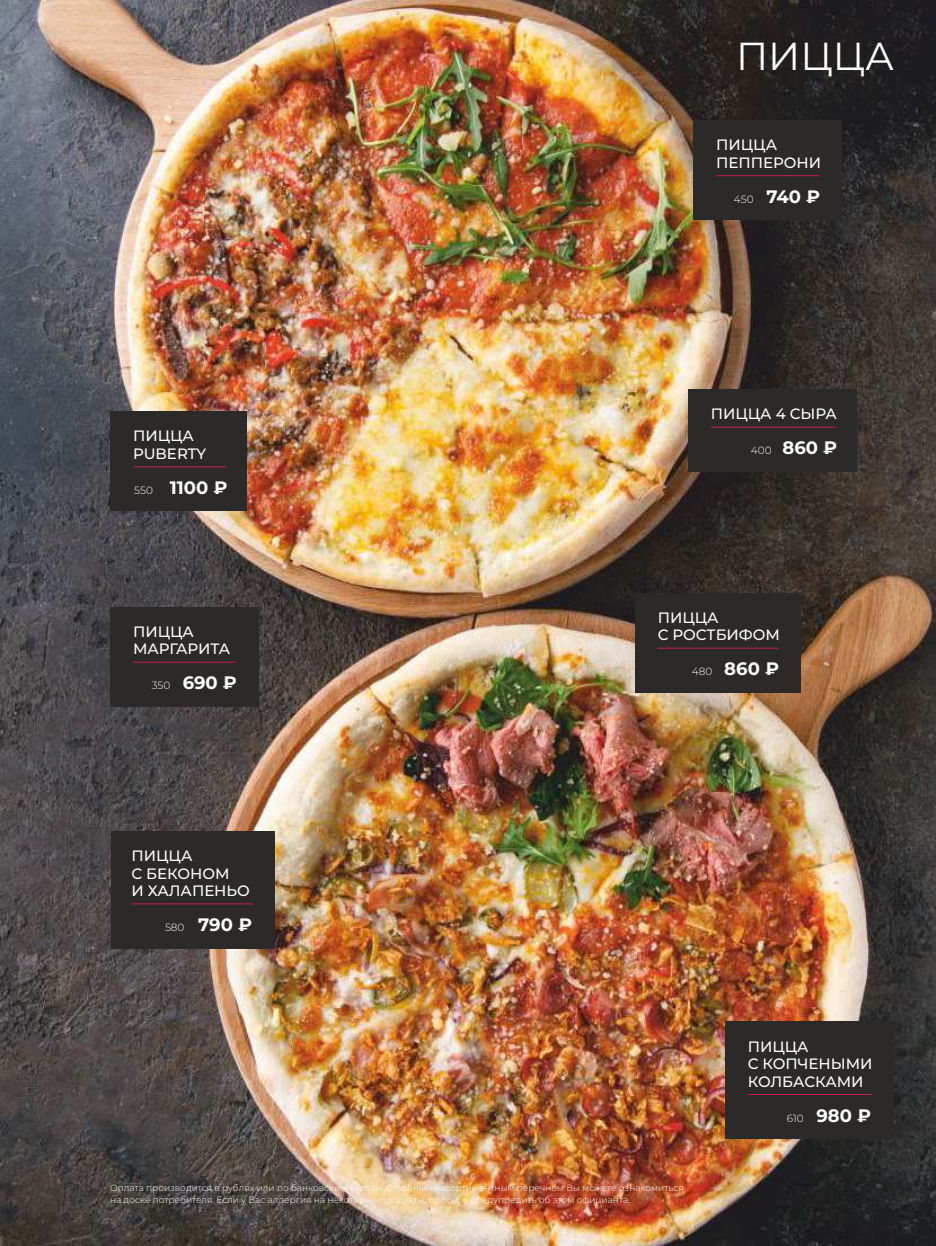
<style>
.page{position:relative;width:936px;height:1246px;background:#fff}
.page>*{position:absolute;margin:0;border:0;box-sizing:border-box;transform-origin:0 0}
.t1{font:39px "Montserrat";color:#fefefe}
.t2{font:700 18px "Montserrat";color:#fefefe}
.t3{font:500 15px/17.5px "Montserrat";color:#fefefe}
.t4{font:300 9px/12.5px "Montserrat";color:#fefefe}
.s1{font-weight:300;font-size:10.5px}
</style>
<div class="page">
<img style="left:0;top:0;width:935px;height:1246px">
<div style="left:725px;top:1021px;width:168px;height:118px;background:#2b2a29"></div>
<hr style="left:747px;top:1094px;width:125px;height:1px;background:#cb1d4c">
<div style="left:688px;top:389px;width:168px;height:83px;background:#2b2a29"></div>
<hr style="left:710px;top:427px;width:126px;height:1px;background:#cb1d4c">
<div style="left:111px;top:411px;width:136px;height:100px;background:#2b2a29"></div>
<hr style="left:133px;top:466px;width:94px;height:1px;background:#cb1d4c">
<div style="left:693px;top:120px;width:148px;height:100px;background:#2b2a29"></div>
<hr style="left:716px;top:175px;width:103px;height:1px;background:#cb1d4c">
<div style="left:111px;top:607px;width:148px;height:100px;background:#2b2a29"></div>
<hr style="left:133px;top:662px;width:103px;height:1px;background:#cb1d4c">
<div style="left:635px;top:593px;width:165px;height:100px;background:#2b2a29"></div>
<hr style="left:657px;top:648px;width:121px;height:1px;background:#cb1d4c">
<div style="left:111px;top:831px;width:163px;height:117px;background:#2b2a29"></div>
<hr style="left:131px;top:903px;width:122px;height:1px;background:#cb1d4c">
<h1 class="t1" style="left:736px;top:32px;width:159px">ПИЦЦА</h1>
<h3 class="t3" style="left:716px;top:136px;width:106px">ПИЦЦА<br>ПЕППЕРОНИ</h3>
<h2 class="t2" style="left:733px;top:185px;width:88px"><span class="s1">450</span> 740 ₽</h2>
<h3 class="t3" style="left:133px;top:427px;width:75px">ПИЦЦА<br>PUBERTY</h3>
<h2 class="t2" style="left:134px;top:476px;width:95px"><span class="s1">550</span> 1100 ₽</h2>
<h3 class="t3" style="left:133px;top:623px;width:99px">ПИЦЦА<br>МАРГАРИТА</h3>
<h2 class="t2" style="left:152px;top:672px;width:87px"><span class="s1">350</span> 690 ₽</h2>
<h3 class="t3" style="left:131px;top:847px;width:120px">ПИЦЦА<br>С БЕКОНОМ<br>И ХАЛАПЕНЬО</h3>
<h2 class="t2" style="left:165px;top:913px;width:88px"><span class="s1">580</span> 790 ₽</h2>
<h3 class="t3" style="left:710px;top:405px;width:128px">ПИЦЦА 4 СЫРА</h3>
<h2 class="t2" style="left:750px;top:437px;width:88px"><span class="s1">400</span> 860 ₽</h2>
<h3 class="t3" style="left:657px;top:609px;width:124px">ПИЦЦА<br>С РОСТБИФОМ</h3>
<h2 class="t2" style="left:691px;top:658px;width:89px"><span class="s1">480</span> 860 ₽</h2>
<h3 class="t3" style="left:747px;top:1037px;width:126px">ПИЦЦА<br>С КОПЧЕНЫМИ<br>КОЛБАСКАМИ</h3>
<h2 class="t2" style="left:786px;top:1104px;width:86px"><span class="s1">610</span> 980 ₽</h2>
<p class="t4" style="left:110px;top:1181px;width:575px">Оплата производится в рублях или по банковским картам. С полным ассортиментным перечнем Вы можете ознакомиться на доске потребителя. Если у Вас аллергия на некоторые продукты, просьба предупредить об этом официанта.</p>
</div>
